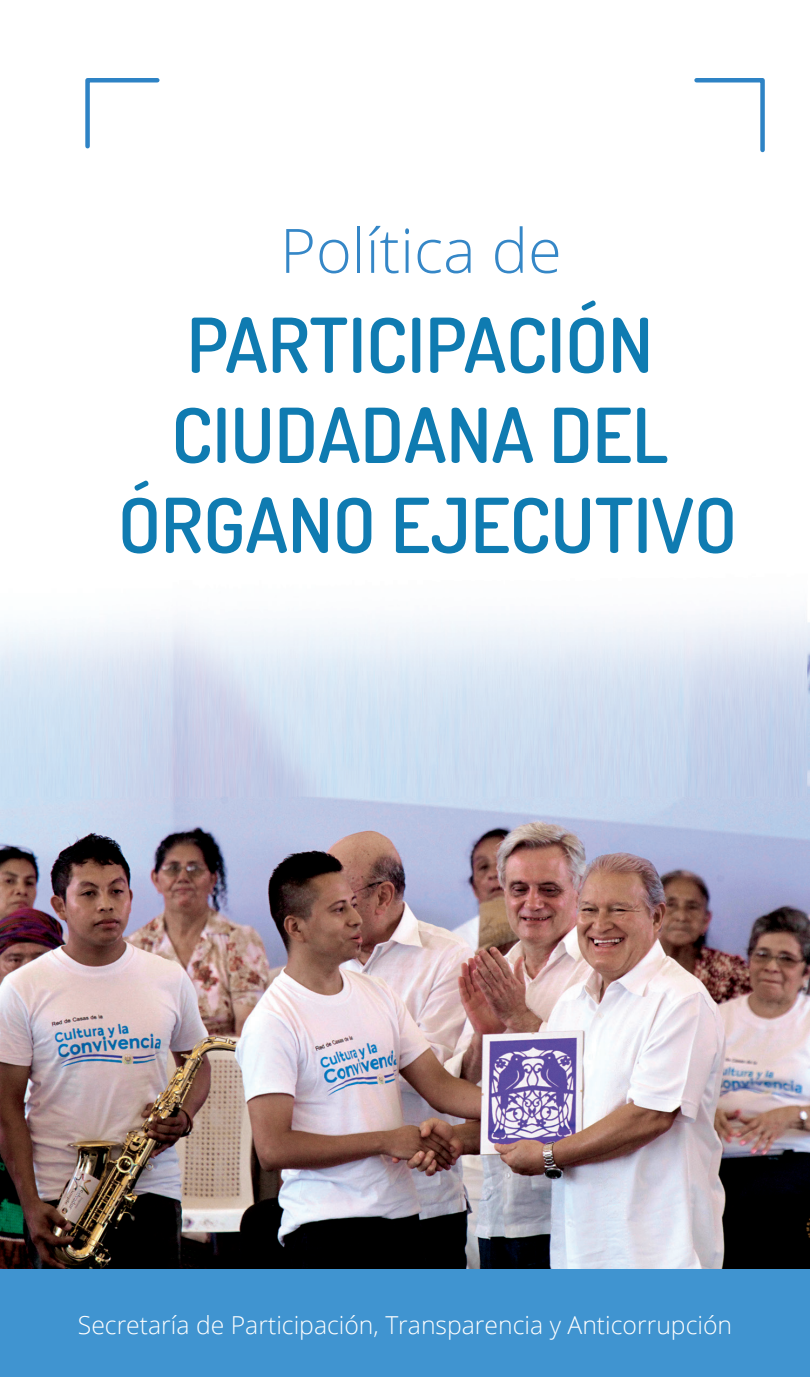
<style>
.page{position:relative;width:810px;height:1377px;background:#fff}
.page>*{position:absolute;margin:0;border:0;box-sizing:border-box;transform-origin:0 0}
.t1{font:600 75.83px/90px "Dosis";color:#0f7bb1;text-align:center}
.t2{font:300 61.43px "Open Sans";color:#3587c7}
.t3{font:300 24.75px "Open Sans";color:#fff}
</style>
<div class="page">
<img style="left:0;top:613px;width:810px;height:656px">
<div style="left:0;top:1269px;width:810px;height:108px;background:#4094d0"></div>
<svg style="left:694px;top:78px;width:71px;height:75px"></svg>
<svg style="left:85px;top:78px;width:75px;height:71px"></svg>
<h2 class="t2" style="left:280px;top:208px;width:283px">Política de</h2>
<h1 class="t1" style="left:118px;top:298px;width:620px">PARTICIPACIÓN<br>CIUDADANA DEL<br>ÓRGANO EJECUTIVO</h1>
<p class="t3" style="left:78px;top:1308px;width:656px">Secretaría de Participación, Transparencia y Anticorrupción</p>
</div>
